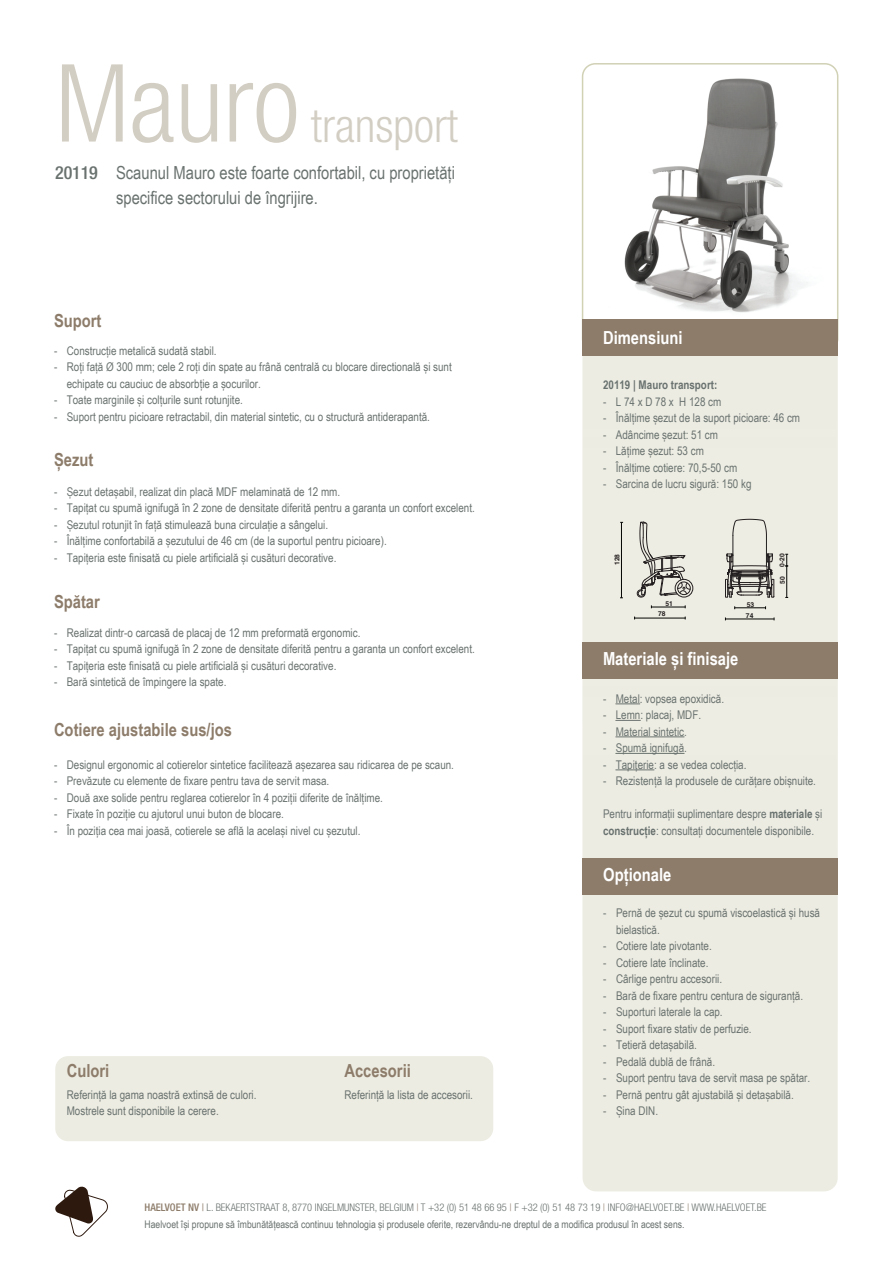
<style>
.page{position:relative;width:893px;height:1263px;background:#fff}
.page>*{position:absolute;margin:0;border:0;box-sizing:border-box;transform-origin:0 0}
.t1{font:300 condensed 108px "Helvetica Neue LT Std";color:#d3cec3}
.t2{font:300 condensed 46.5px "Helvetica Neue LT Std";color:#d3cec3}
.t3{font:18px/25.5px "Arial Narrow";color:#69726f}
.t4{font:700 18px "Arial Narrow";color:#8d7c6a}
.t5{font:700 18px "Arial Narrow";color:#fff}
.t6{font:500 condensed 18px "Helvetica Neue LT Std";letter-spacing:-.01em;color:#69726f}
.t7{font:12px/16.5px "Arial Narrow";color:#69726f}
.t8{font:700 12px "Arial Narrow";color:#69726f}
.t9{font:10.5px "Arial Narrow";color:#69726f}
.t10{font:300 condensed 10.5px "Helvetica Neue LT Std";color:#69726f}
.t11{font:700 6.6px/10.9px "Helvetica";color:#211d1e}
.s1{font-weight:700}
.s2{font-weight:500;color:#8d7c6a}
.s3{font-weight:400;color:#8d7c6a}
.s4{color:#8d7c6a}
</style>
<div class="page">
<div style="left:583px;top:214px;width:254px;height:977px;background:#edece2;border-radius:13px"></div>
<div style="left:55px;top:1056px;width:438px;height:85px;background:#edece2;border-radius:13px"></div>
<div style="left:583px;top:859px;width:255px;height:36px;background:#8d7c6a"></div>
<div style="left:583px;top:642px;width:255px;height:36px;background:#8d7c6a"></div>
<svg style="left:55px;top:1187px;width:53px;height:49px"></svg>
<div style="left:583px;top:64px;width:255px;height:287px;background:#fff;border-radius:13px"></div>
<img style="left:593px;top:78px;width:231px;height:242px">
<div style="left:582px;top:63px;width:256px;height:289px;border:2px solid #d1d1b6;border-radius:13px"></div>
<div style="left:583px;top:320px;width:255px;height:36px;background:#8d7c6a"></div>
<hr style="left:766px;top:535px;width:1px;height:31px;background:#231f20">
<hr style="left:733px;top:535px;width:1px;height:31px;background:#231f20">
<svg style="left:733px;top:519px;width:34px;height:16px"></svg>
<hr style="left:621px;top:522px;width:1px;height:76px;background:#040503">
<hr style="left:651px;top:607px;width:34px;height:1px;background:#040503">
<hr style="left:635px;top:618px;width:50px;height:1px;background:#040503">
<hr style="left:786px;top:566px;width:1px;height:31px;background:#040503">
<svg style="left:785px;top:554px;width:3px;height:13px"></svg>
<hr style="left:735px;top:607px;width:30px;height:1px;background:#040503">
<hr style="left:725px;top:619px;width:49px;height:1px;background:#040503">
<div style="left:675px;top:579px;width:18px;height:18px;border:1px solid #231f20;border-radius:50%"></div>
<svg style="left:637px;top:522px;width:53px;height:76px"></svg>
<svg style="left:725px;top:554px;width:50px;height:44px"></svg>
<svg style="left:616px;top:703px;width:24px;height:1px"></svg>
<svg style="left:616px;top:720px;width:24px;height:1px"></svg>
<hr style="left:616px;top:736px;width:68px;height:1px;background:#69726f">
<hr style="left:616px;top:753px;width:68px;height:1px;background:#69726f">
<hr style="left:616px;top:769px;width:38px;height:1px;background:#69726f">
<h1 class="t1" style="left:55px;top:41px;width:246px">Mauro</h1>
<h2 class="t2" style="left:311px;top:98px;width:149px">transport</h2>
<h3 class="t3" style="left:116px;top:159px;width:340px">Scaunul Mauro este foarte confortabil, cu proprietăți specifice sectorului de îngrijire.</h3>
<h3 class="t6" style="left:55px;top:162px;width:44px">20119</h3>
<h3 class="t4" style="left:54px;top:307px;width:49px">Suport</h3>
<p class="t7" style="left:54px;top:342px;width:164px">- Construcție metalică sudată stabil.</p>
<p class="t7" style="left:67px;top:358px;width:387px;text-indent:-13px">- Roți față Ø 300 mm; cele 2 roți din spate au frână centrală cu blocare directională și sunt echipate cu cauciuc de absorbție a șocurilor.</p>
<p class="t7" style="left:54px;top:391px;width:190px">- Toate marginile și colțurile sunt rotunjite.</p>
<p class="t7" style="left:54px;top:408px;width:377px">- Suport pentru picioare retractabil, din material sintetic, cu o structură antiderapantă.</p>
<h3 class="t4" style="left:54px;top:445px;width:41px">Șezut</h3>
<p class="t7" style="left:54px;top:483px;width:288px">- Șezut detașabil, realizat din placă MDF melaminată de 12 mm.</p>
<p class="t7" style="left:54px;top:499px;width:422px">- Tapițat cu spumă ignifugă în 2 zone de densitate diferită pentru a garanta un confort excelent.</p>
<p class="t7" style="left:54px;top:516px;width:276px">- Șezutul rotunjit în față stimulează buna circulație a sângelui.</p>
<p class="t7" style="left:54px;top:532px;width:334px">- Înălțime confortabilă a șezutului de 46 cm (de la suportul pentru picioare).</p>
<p class="t7" style="left:54px;top:549px;width:284px">- Tapițeria este finisată cu piele artificială și cusături decorative.</p>
<h3 class="t4" style="left:54px;top:588px;width:47px">Spătar</h3>
<p class="t7" style="left:54px;top:624px;width:308px">- Realizat dintr-o carcasă de placaj de 12 mm preformată ergonomic.</p>
<p class="t7" style="left:54px;top:640px;width:422px">- Tapițat cu spumă ignifugă în 2 zone de densitate diferită pentru a garanta un confort excelent.</p>
<p class="t7" style="left:54px;top:657px;width:284px">- Tapițeria este finisată cu piele artificială și cusături decorative.</p>
<p class="t7" style="left:54px;top:673px;width:174px">- Bară sintetică de împingere la spate.</p>
<h3 class="t4" style="left:54px;top:716px;width:180px">Cotiere ajustabile sus/jos</h3>
<p class="t7" style="left:54px;top:756px;width:401px">- Designul ergonomic al cotierelor sintetice facilitează așezarea sau ridicarea de pe scaun.</p>
<p class="t7" style="left:54px;top:772px;width:277px">- Prevăzute cu elemente de fixare pentru tava de servit masa.</p>
<p class="t7" style="left:54px;top:789px;width:330px">- Două axe solide pentru reglarea cotierelor în 4 poziții diferite de înălțime.</p>
<p class="t7" style="left:54px;top:805px;width:231px">- Fixate în poziție cu ajutorul unui buton de blocare.</p>
<p class="t7" style="left:54px;top:822px;width:308px">- În poziția cea mai joasă, cotierele se află la același nivel cu șezutul.</p>
<h3 class="t4" style="left:67px;top:1057px;width:44px">Culori</h3>
<p class="t7" style="left:67px;top:1086px;width:191px">Referință la gama noastră extinsă de culori.<br>Mostrele sunt disponibile la cerere.</p>
<h3 class="t4" style="left:344px;top:1057px;width:68px">Accesorii</h3>
<p class="t7" style="left:344px;top:1086px;width:130px">Referință la lista de accesorii.</p>
<h3 class="t5" style="left:603px;top:324px;width:81px">Dimensiuni</h3>
<p class="t8" style="left:603px;top:376px;width:116px">20119 | Mauro transport:</p>
<p class="t7" style="left:603px;top:393px;width:120px">- L 74 x D 78 x H 128 cm</p>
<p class="t7" style="left:603px;top:409px;width:199px">- Înălțime șezut de la suport picioare: 46 cm</p>
<p class="t7" style="left:603px;top:426px;width:117px">- Adâncime șezut: 51 cm</p>
<p class="t7" style="left:603px;top:442px;width:102px">- Lățime șezut: 53 cm</p>
<p class="t7" style="left:603px;top:459px;width:136px">- Înălțime cotiere: 70,5-50 cm</p>
<p class="t7" style="left:603px;top:475px;width:150px">- Sarcina de lucru sigură: 150 kg</p>
<p class="t11" style="left:612px;top:565px;width:13px;rotate:-90deg">128</p>
<p class="t11" style="left:666px;top:599px;width:9px">51</p>
<p class="t11" style="left:658px;top:609px;width:9px">78</p>
<p class="t11" style="left:746px;top:599px;width:10px">53<br>74</p>
<p class="t11" style="left:777px;top:567px;width:15px;rotate:-90deg">0-20</p>
<p class="t11" style="left:777px;top:584px;width:9px;rotate:-90deg">50</p>
<h3 class="t5" style="left:603px;top:645px;width:137px">Materiale și finisaje</h3>
<p class="t7" style="left:603px;top:690px;width:123px">- Metal: vopsea epoxidică.</p>
<p class="t7" style="left:603px;top:706px;width:100px">- Lemn: placaj, MDF.</p>
<p class="t7" style="left:603px;top:723px;width:85px">- Material sintetic.</p>
<p class="t7" style="left:603px;top:739px;width:85px">- Spumă ignifugă.</p>
<p class="t7" style="left:603px;top:756px;width:145px">- Tapițerie: a se vedea colecția.</p>
<p class="t7" style="left:603px;top:772px;width:214px">- Rezistență la produsele de curățare obișnuite.</p>
<p class="t7" style="left:603px;top:805px;width:221px">Pentru informații suplimentare despre <span class="s1">materiale</span> și <span class="s1">construcție</span>: consultați documentele disponibile.</p>
<h3 class="t5" style="left:603px;top:861px;width:70px">Opționale</h3>
<p class="t7" style="left:616px;top:904px;width:206px;text-indent:-13px">- Pernă de șezut cu spumă viscoelastică și husă bielastică.</p>
<p class="t7" style="left:603px;top:937px;width:110px">- Cotiere late pivotante.</p>
<p class="t7" style="left:603px;top:954px;width:107px">- Cotiere late înclinate.</p>
<p class="t7" style="left:603px;top:970px;width:120px">- Cârlige pentru accesorii.</p>
<p class="t7" style="left:603px;top:987px;width:201px">- Bară de fixare pentru centura de siguranță.</p>
<p class="t7" style="left:603px;top:1003px;width:121px">- Suporturi laterale la cap.</p>
<p class="t7" style="left:603px;top:1020px;width:150px">- Suport fixare stativ de perfuzie.</p>
<p class="t7" style="left:603px;top:1036px;width:95px">- Tetieră detașabilă.</p>
<p class="t7" style="left:603px;top:1053px;width:113px">- Pedală dublă de frână.</p>
<p class="t7" style="left:603px;top:1069px;width:208px">- Suport pentru tava de servit masa pe spătar.</p>
<p class="t7" style="left:603px;top:1086px;width:192px">- Pernă pentru gât ajustabilă și detașabilă.</p>
<p class="t7" style="left:603px;top:1102px;width:56px">- Șina DIN.</p>
<p class="t10" style="left:145px;top:1201px;width:623px"><span class="s2">HAELVOET NV</span> <span class="s3">|</span> L. BEKAERTSTRAAT 8, 8770 INGELMUNSTER, BELGIUM <span class="s4">|</span> T +32 (0) 51 48 66 95 <span class="s4">|</span> F +32 (0) 51 48 73 19 <span class="s4">|</span> INFO@HAELVOET.BE <span class="s4">|</span> WWW.HAELVOET.BE</p>
<p class="t9" style="left:145px;top:1216px;width:541px">Haelvoet își propune să îmbunătățească continuu tehnologia și produsele oferite, rezervându-ne dreptul de a modifica produsul în acest sens.</p>
</div>
